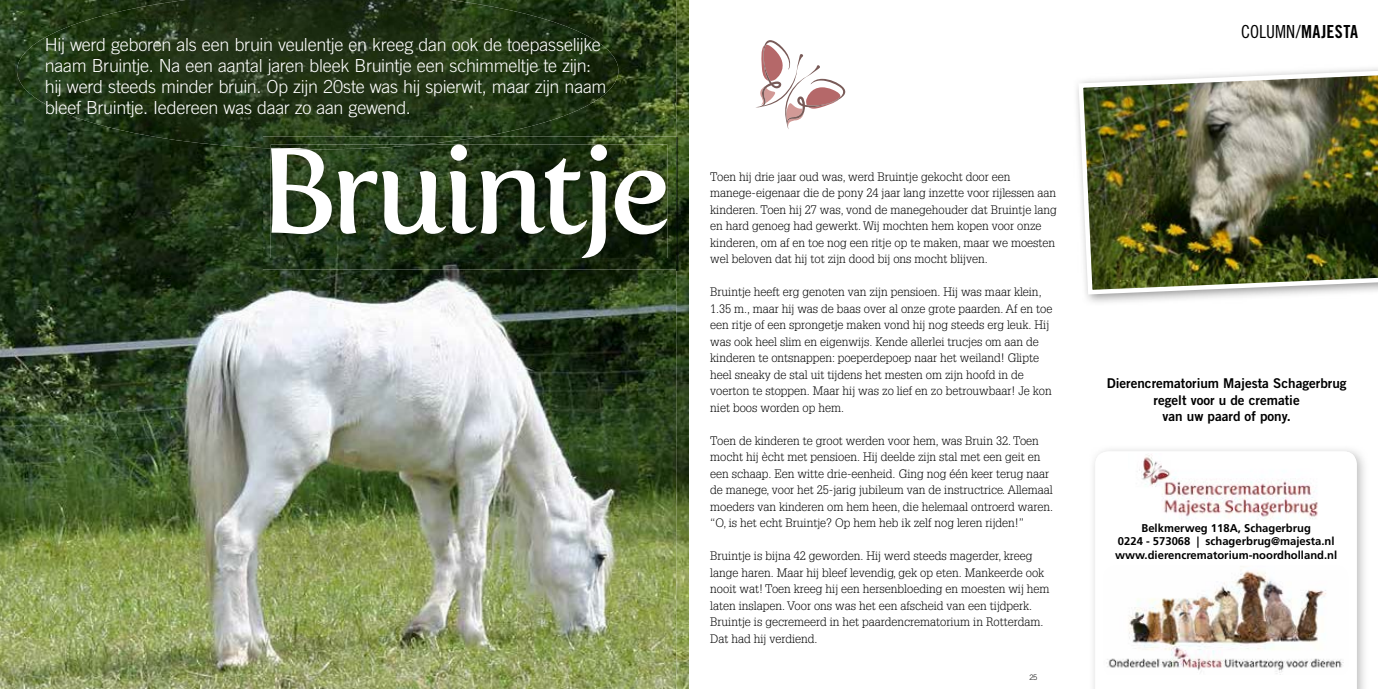
<style>
.page{position:relative;width:1378px;height:689px;background:#fff}
.page>*{position:absolute;margin:0;border:0;box-sizing:border-box;transform-origin:0 0}
.t1{font:120.75px "Fertigo Pro";letter-spacing:-.045em;color:#fff}
.t2{font:300 18px/21px "Trade Gothic LT Std";letter-spacing:-.015em;color:#fff}
.t3{font:18px "Trade Gothic LT Std Cn 18";color:#000}
.t4{font:13.5px/16.5px "Trade Gothic LT Std Bd 2";color:#000;text-align:center}
.t5{font:300 12px/16.5px "Glypha LT Std";color:#000}
.t6{font:700 11.25px/13.5px "Frutiger LT";color:#000;text-align:center}
.t7{font:300 7.5px "Trade Gothic LT Std";color:#000}
.s1{font-family:"Trade Gothic LT Std Bd Cn 20"}
</style>
<div class="page">
<img style="left:0;top:0;width:676px;height:689px">
<img style="left:263px;top:136px;width:413px;height:134px">
<img style="left:271px;top:144px;width:396px;height:114px">
<img style="left:17px;top:0;width:601px;height:148px">
<img style="left:263px;top:136px;width:219px;height:12px">
<img style="left:271px;top:144px;width:152px;height:5px">
<img style="left:676px;top:0;width:13px;height:689px">
<img style="left:1076px;top:68px;width:302px;height:229px">
<svg style="left:756px;top:40px;width:90px;height:89px"></svg>
<img style="left:1104px;top:566px;width:240px;height:109px">
<img style="left:1128px;top:453px;width:196px;height:66px">
<p class="t2" style="left:45px;top:33px;width:563px">Hij werd geboren als een bruin veulentje en kreeg dan ook de toepasselijke naam Bruintje. Na een aantal jaren bleek Bruintje een schimmeltje te zijn: hij werd steeds minder bruin. Op zijn 20ste was hij spierwit, maar zijn naam bleef Bruintje. Iedereen was daar zo aan gewend.</p>
<h1 class="t1" style="left:260px;top:121px;width:413px">Bruintje</h1>
<p class="t5" style="left:710px;top:169px;width:348px">Toen hij drie jaar oud was, werd Bruintje gekocht door een manege-eigenaar die de pony 24 jaar lang inzette voor rijlessen aan kinderen. Toen hij 27 was, vond de manegehouder dat Bruintje lang en hard genoeg had gewerkt. Wij mochten hem kopen voor onze kinderen, om af en toe nog een ritje op te maken, maar we moesten wel beloven dat hij tot zijn dood bij ons mocht blijven.</p>
<p class="t5" style="left:710px;top:284px;width:344px">Bruintje heeft erg genoten van zijn pensioen. Hij was maar klein, 1.35 m., maar hij was de baas over al onze grote paarden. Af en toe een ritje of een sprongetje maken vond hij nog steeds erg leuk. Hij was ook heel slim en eigenwijs. Kende allerlei trucjes om aan de kinderen te ontsnappen: poeperdepoep naar het weiland! Glipte heel sneaky de stal uit tijdens het mesten om zijn hoofd in de voerton te stoppen. Maar hij was zo lief en zo betrouwbaar! Je kon niet boos worden op hem.</p>
<p class="t5" style="left:710px;top:433px;width:344px">Toen de kinderen te groot werden voor hem, was Bruin 32. Toen mocht hij ècht met pensioen. Hij deelde zijn stal met een geit en een schaap. Een witte drie-eenheid. Ging nog één keer terug naar de manege, voor het 25-jarig jubileum van de instructrice. Allemaal moeders van kinderen om hem heen, die helemaal ontroerd waren. “O, is het echt Bruintje? Op hem heb ik zelf nog leren rijden!”</p>
<p class="t5" style="left:710px;top:548px;width:341px">Bruintje is bijna 42 geworden. Hij werd steeds magerder, kreeg lange haren. Maar hij bleef levendig, gek op eten. Mankeerde ook nooit wat! Toen kreeg hij een hersenbloeding en moesten wij hem laten inslapen. Voor ons was het een afscheid van een tijdperk.<br>Bruintje is gecremeerd in het paardencrematorium in Rotterdam.<br>Dat had hij verdiend.</p>
<p class="t7" style="left:1029px;top:672px;width:9px">25</p>
<h2 class="t3" style="left:1241px;top:21px;width:119px">COLUMN/<span class="s1">MAJESTA</span></h2>
<p class="t4" style="left:1106px;top:375px;width:241px">Dierencrematorium Majesta Schagerbrug regelt voor u de crematie<br>van uw paard of pony.</p>
<p class="t6" style="left:1115px;top:521px;width:223px">Belkmerweg 118A, Schagerbrug<br>0224 - 573068 | schagerbrug@majesta.nl www.dierencrematorium-noordholland.nl</p>
</div>
